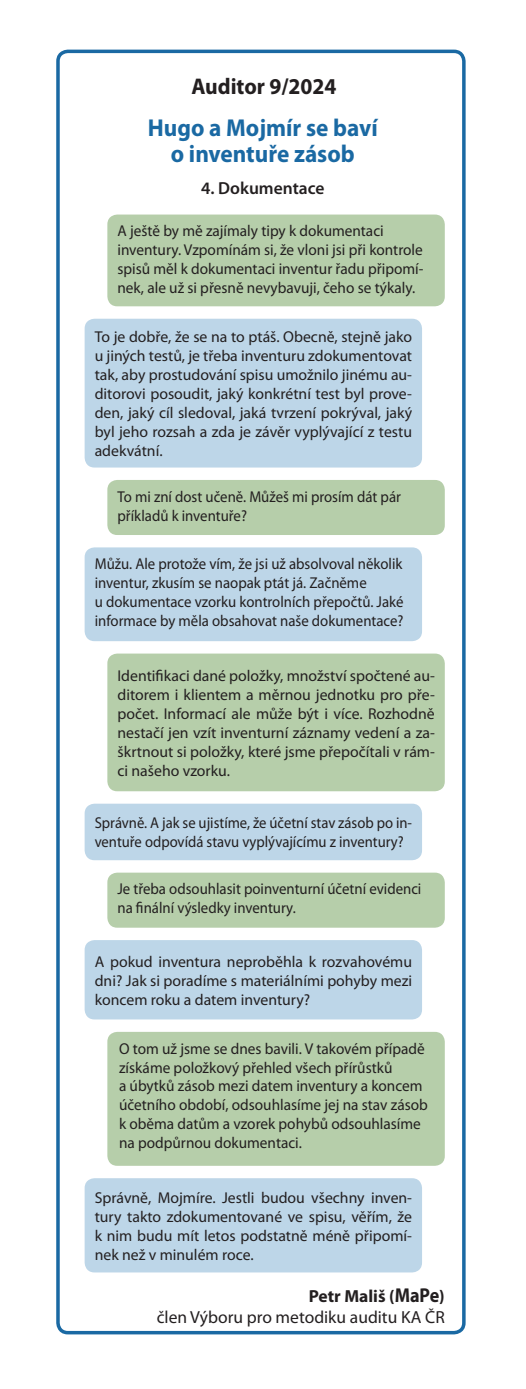
<style>
.page{position:relative;width:526px;height:1389px;background:#fff}
.page>*{position:absolute;margin:0;border:0;box-sizing:border-box;transform-origin:0 0}
.t1{font:700 24.5px/26.2px "Myriad Pro";color:#1a69a3;text-align:center;scale:.95 1}
.t2{font:700 22.75px "Myriad Pro";color:#231f20;scale:.95 1}
.t3{font:17.5px/21px "Myriad Pro";color:#231f20;text-align:right}
.t4{font:600 17.5px "Myriad Pro";color:#231f20}
.t5{font:15.75px/18.9px "Myriad Pro";color:#231f20;text-align:justify}
.t6{font:15.75px/18.9px "Myriad Pro";color:#231f20;scale:.94 1}
.t7{font:15.75px/18.9px "Myriad Pro";color:#231f20;scale:.93 1}
.s1{font-weight:700}
.s2{font-weight:700;font-size:20.12px}
</style>
<div class="page">
<div style="left:56px;top:50px;width:409px;height:1284px;border:4px solid #1a69a3;border-radius:10px"></div>
<div style="left:85px;top:319px;width:337px;height:149px;background:#bdd6e8;border-radius:10px"></div>
<div style="left:107px;top:654px;width:338px;height:137px;background:#b6ceaa;border-radius:10px"></div>
<div style="left:107px;top:215px;width:338px;height:91px;background:#b6ceaa;border-radius:10px"></div>
<div style="left:85px;top:804px;width:337px;height:56px;background:#bdd6e8;border-radius:10px"></div>
<div style="left:107px;top:480px;width:338px;height:55px;background:#b6ceaa;border-radius:10px"></div>
<div style="left:85px;top:940px;width:337px;height:79px;background:#bdd6e8;border-radius:10px"></div>
<div style="left:85px;top:547px;width:337px;height:94px;background:#bdd6e8;border-radius:10px"></div>
<div style="left:107px;top:873px;width:338px;height:55px;background:#b6ceaa;border-radius:10px"></div>
<div style="left:107px;top:1032px;width:338px;height:134px;background:#b6ceaa;border-radius:10px"></div>
<div style="left:85px;top:1178px;width:337px;height:94px;background:#bdd6e8;border-radius:10px"></div>
<h2 class="t2" style="left:191px;top:71px;width:154px">Auditor 9/2024</h2>
<h1 class="t1" style="left:148px;top:114px;width:244px">Hugo a Mojmír se baví o inventuře zásob</h1>
<p class="t4" style="left:201px;top:177px;width:125px">4. Dokumentace</p>
<p class="t5" style="left:117px;top:221px;width:308px;text-align:left">A ještě by mě zajímaly tipy k dokumentaci inventury. Vzpomínám si, že vloni jsi při kontrole spisů měl k dokumentaci inventur řadu připomí&shy;nek, ale už si přesně nevybavuji, čeho se týkaly.</p>
<p class="t5" style="left:95px;top:327px;width:319px">To je dobře, že se na to ptáš. Obecně, stejně jako u jiných testů, je třeba inventuru zdokumentovat tak, aby prostudování spisu umožnilo jinému au&shy;ditorovi posoudit, jaký konkrétní test byl prove&shy;den, jaký cíl sledoval, jaká tvrzení pokrýval, jaký byl jeho rozsah a zda je závěr vyplývající z testu adekvátní.</p>
<p class="t6" style="left:117px;top:487px;width:303px">To mi zní dost učeně. Můžeš mi prosím dát pár příkladů k inventuře?</p>
<p class="t6" style="left:95px;top:554px;width:330px">Můžu. Ale protože vím, že jsi už absolvoval několik inventur, zkusím se naopak ptát já. Začněme<br>u dokumentace vzorku kontrolních přepočtů. Jaké informace by měla obsahovat naše dokumentace?</p>
<p class="t5" style="left:117px;top:666px;width:319px">Identifikaci dané položky, množství spočtené au&shy;ditorem i klientem a měrnou jednotku pro pře&shy;počet. Informací ale může být i více. Rozhodně nestačí jen vzít inventurní záznamy vedení a za&shy;škrtnout si položky, které jsme přepočítali v rám&shy;ci našeho vzorku.</p>
<p class="t7" style="left:95px;top:813px;width:343px">Správně. A jak se ujistíme, že účetní stav zásob po in&shy;ventuře odpovídá stavu vyplývajícímu z inventury?</p>
<p class="t6" style="left:117px;top:879px;width:325px">Je třeba odsouhlasit poinventurní účetní evidenci na finální výsledky inventury.</p>
<p class="t5" style="left:95px;top:952px;width:319px">A pokud inventura neproběhla k rozvahovému dni? Jak si poradíme s materiálními pohyby mezi koncem roku a datem inventury?</p>
<p class="t5" style="left:119px;top:1039px;width:310px;text-align:left">O tom už jsme se dnes bavili. V takovém případě získáme položkový přehled všech přírůstků<br>a úbytků zásob mezi datem inventury a koncem účetního období, odsouhlasíme jej na stav zásob k oběma datům a vzorek pohybů odsouhlasíme na podpůrnou dokumentaci.</p>
<p class="t5" style="left:95px;top:1188px;width:319px">Správně, Mojmíre. Jestli budou všechny inven&shy;tury takto zdokumentované ve spisu, věřím, že k nim budu mít letos podstatně méně připomí&shy;nek než v minulém roce.</p>
<p class="t3" style="left:157px;top:1285px;width:290px"><span class="s1">Petr Mališ (</span><span class="s2">MaPe</span><span class="s1">)<br></span>člen Výboru pro metodiku auditu KA ČR</p>
</div>
